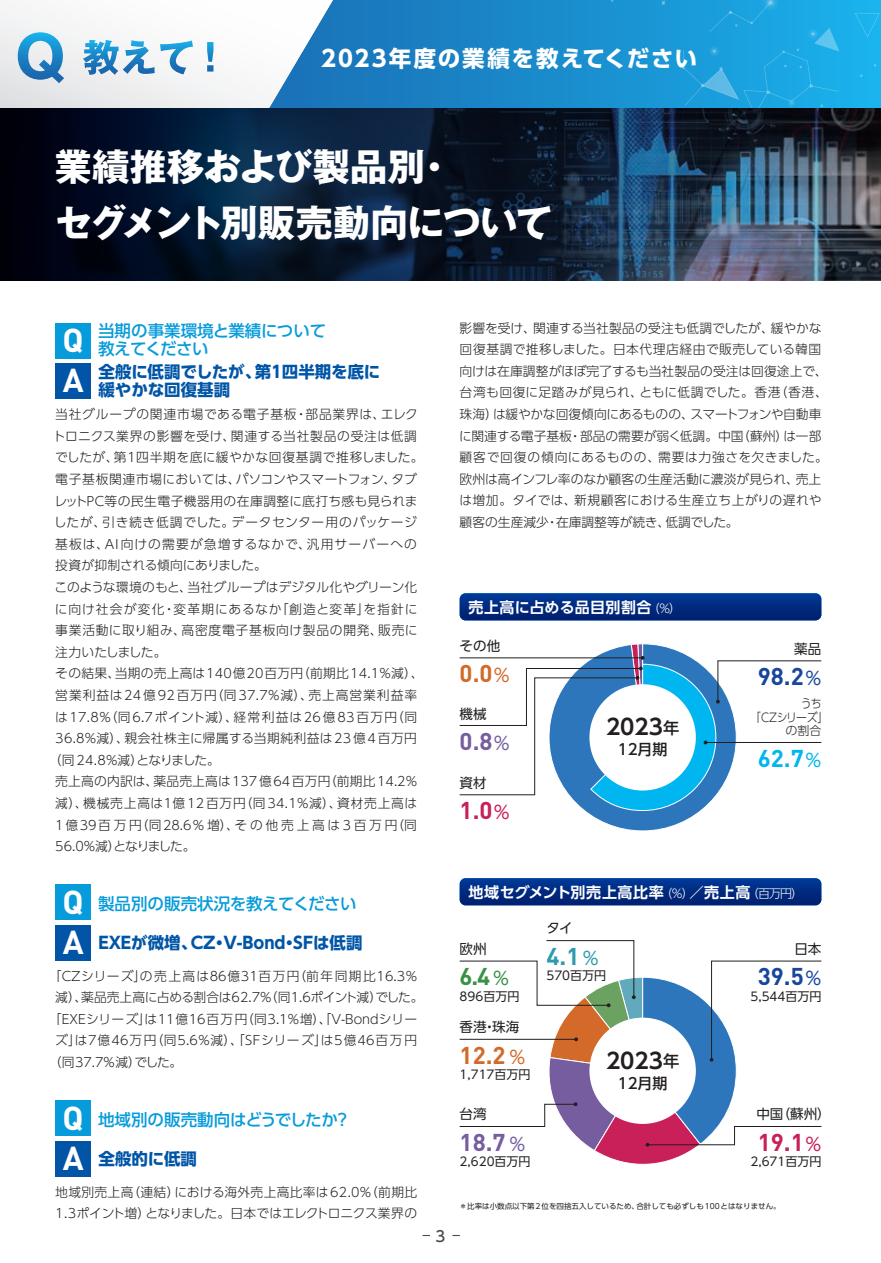
<style>
.page{position:relative;width:881px;height:1263px;background:#fff}
.page>*{position:absolute;margin:0;border:0;box-sizing:border-box;transform-origin:0 0}
.t1{font:700 37.5px/55.5px "Gothic MB101 Pro";letter-spacing:-.02em;color:#fff}
.t2{font:700 32.85px "DIN Pro";color:#fff}
.t3{font:700 24px "DIN Pro";color:#18469d}
.t4{font:700 24px "DIN Pro";color:#d36a2a}
.t5{font:700 24px "DIN Pro";color:#755d9f}
.t6{font:700 24px "DIN Pro";color:#ca2059}
.t7{font:700 24px "DIN Pro";color:#00b6f0}
.t8{font:700 24px "DIN Pro";color:#2d9aaf}
.t9{font:700 24px "DIN Pro";color:#389246}
.t10{font:700 22.5px "UD Shin Go Pro";letter-spacing:.085em;color:#fff}
.t11{font:700 21.6px "UD Shin Go Pro De";color:#231f20}
.t12{font:18px "UD Shin Go Pro";color:#389246}
.t13{font:700 16.5px/18px "UD Shin Go Pro";color:#0155a7}
.t14{font:500 16.5px/18px "UD Shin Go Pro";letter-spacing:-.015em;color:#069bda}
.t15{font:700 15px "UD Shin Go Pro De";letter-spacing:.025em;color:#fff}
.t16{font:500 15px "UD Shin Go Pro";color:#231f20}
.t17{font:500 15px "UD Shin Go Pro";color:#4b4c4d}
.t18{font:13.5px "UD Shin Go Pro";color:#231f20}
.t19{font:300 12.75px/21.6px "UD Shin Go Pro";color:#231f20}
.t20{font:300 12.75px "UD Shin Go Pro";letter-spacing:.02em;color:#231f20}
.t21{font:300 12.75px "UD Shin Go Pro";letter-spacing:.06em;color:#231f20}
.t22{font:300 12.75px "UD Shin Go Pro";letter-spacing:.075em;color:#231f20}
.t23{font:300 12.75px "UD Shin Go Pro";letter-spacing:-.02em;color:#231f20}
.t24{font:300 12.75px "UD Shin Go Pro";letter-spacing:.08em;color:#231f20}
.t25{font:300 12.75px "UD Shin Go Pro";letter-spacing:.1em;color:#231f20}
.t26{font:300 12.75px "UD Shin Go Pro";letter-spacing:.21em;color:#231f20}
.t27{font:300 12.75px "UD Shin Go Pro";letter-spacing:.065em;color:#231f20}
.t28{font:300 12.75px "UD Shin Go Pro";letter-spacing:.045em;color:#231f20}
.t29{font:300 12.75px "UD Shin Go Pro";letter-spacing:.055em;color:#231f20}
.t30{font:300 12.75px "UD Shin Go Pro";letter-spacing:.09em;color:#231f20}
.t31{font:300 12.75px "UD Shin Go Pro";letter-spacing:-.015em;color:#231f20}
.t32{font:300 12.75px "UD Shin Go Pro";letter-spacing:-.075em;color:#231f20}
.t33{font:300 12.75px "UD Shin Go Pro";letter-spacing:-.095em;color:#231f20}
.t34{font:300 12.75px "UD Shin Go Pro";letter-spacing:-.06em;color:#231f20}
.t35{font:12px "UD Shin Go Pro";color:#231f20}
.t36{font:300 12px "UD Shin Go Pro";letter-spacing:-.025em;color:#231f20;scale:.9 1}
.t37{font:300 12px "UD Shin Go Pro";letter-spacing:-.025em;color:#231f20}
.t38{font:7.5px "UD Shin Go Pro";color:#231f20}
.s1{font-family:"DIN Pro";font-weight:700;font-size:32.85px;color:#fff}
.s2{font-family:"DIN Pro";font-size:32.85px;color:#fff}
.s3{font-family:"UD Shin Go Pro";font-weight:300;font-size:12px}
.s4{font-family:"UD Shin Go Pro";font-weight:400;font-size:18px}
.s5{font-family:"UD Shin Go Pro";font-weight:500;font-size:16.2px}
</style>
<div class="page">
<svg style="left:333px;top:0;width:547px;height:108px;background:#1a8acb"></svg>
<svg style="left:854px;top:13px;width:25px;height:24px"></svg>
<svg style="left:851px;top:104px;width:19px;height:4px"></svg>
<svg style="left:652px;top:0;width:24px;height:5px"></svg>
<svg style="left:682px;top:0;width:157px;height:108px;background:#1ea5e1"></svg>
<svg style="left:0;top:108px;width:880px;height:173px;background:#15263d"></svg>
<svg style="left:0;top:0;width:333px;height:108px"></svg>
<svg style="left:459px;top:593px;width:362px;height:27px;background:#012d83"></svg>
<svg style="left:459px;top:643px;width:362px;height:188px"></svg>
<svg style="left:459px;top:878px;width:362px;height:27px;background:#002d83"></svg>
<svg style="left:459px;top:940px;width:362px;height:225px"></svg>
<hr style="left:880px;top:0;width:1px;height:108px;background:#1ab5ef">
<div style="left:55px;top:323px;width:36px;height:36px;background:#069bda"></div>
<div style="left:55px;top:363px;width:36px;height:36px;background:#0154a6"></div>
<div style="left:55px;top:884px;width:36px;height:36px;background:#069bda"></div>
<div style="left:55px;top:925px;width:36px;height:36px;background:#0154a6"></div>
<div style="left:55px;top:1100px;width:36px;height:36px;background:#069bda"></div>
<div style="left:55px;top:1141px;width:36px;height:36px;background:#0154a6"></div>
<h3 class="t10" style="left:321px;top:40px;width:377px">2023年度の業績を教えてください</h3>
<h1 class="t1" style="left:55px;top:135px;width:499px">業績推移および製品別・<br>セグメント別販売動向について</h1>
<h2 class="t2" style="left:63px;top:313px;width:23px">Q</h2>
<p class="t14" style="left:98px;top:322px;width:229px">当期の事業環境と業績について教えてください</p>
<p class="t13" style="left:63px;top:362px;width:319px;text-indent:36px">全般に低調でしたが、第１四半期を底に<br><sup>A</sup> 緩やかな回復基調</p>
<p class="t27" style="left:55px;top:404px;width:364px">当社グループの関連市場である電子基板・部品業界は、エレク</p>
<p class="t28" style="left:53px;top:426px;width:365px">トロニクス業界の影響を受け、関連する当社製品の受注は低調</p>
<p class="t20" style="left:55px;top:447px;width:370px">でしたが、第１四半期を底に緩やかな回復基調で推移しました。</p>
<p class="t20" style="left:55px;top:469px;width:363px">電子基板関連市場においては、パソコンやスマートフォン、タブ</p>
<p class="t20" style="left:54px;top:490px;width:364px">レットＰＣ等の民生電子機器用の在庫調整に底打ち感も見られま</p>
<p class="t29" style="left:54px;top:512px;width:364px">したが、引き続き低調でした。データセンター用のパッケージ</p>
<p class="t30" style="left:55px;top:534px;width:363px">基板は、AI向けの需要が急増するなかで、汎用サーバーへの</p>
<p class="t31" style="left:55px;top:555px;width:213px">投資が抑制される傾向にありました。</p>
<p class="t19" style="left:55px;top:576px;width:364px">このような環境のもと、当社グループはデジタル化やグリーン化</p>
<p class="t22" style="left:55px;top:598px;width:364px">に向け社会が変化・変革期にあるなか「創造と変革」を指針に</p>
<p class="t21" style="left:55px;top:620px;width:363px">事業活動に取り組み、高密度電子基板向け製品の開発、販売に</p>
<p class="t34" style="left:55px;top:642px;width:113px">注力いたしました。</p>
<p class="t20" style="left:55px;top:663px;width:369px">その結果、当期の売上高は140億20百万円（前期比14.1％減）、</p>
<p class="t22" style="left:55px;top:685px;width:363px">営業利益は24億92百万円（同37.7％減）、売上高営業利益率</p>
<p class="t25" style="left:55px;top:706px;width:363px">は17.8％（同6.7ポイント減）、経常利益は26億83百万円（同</p>
<p class="t20" style="left:55px;top:728px;width:363px">36.8％減）、親会社株主に帰属する当期純利益は23億4百万円</p>
<p class="t32" style="left:49px;top:750px;width:172px">（同 24.8％減）となりました。</p>
<p class="t20" style="left:55px;top:771px;width:364px">売上高の内訳は、薬品売上高は137億64百万円（前期比14.2％</p>
<p class="t21" style="left:55px;top:793px;width:363px">減）、機械売上高は１億12百万円（同34.1％減）、資材売上高は</p>
<p class="t26" style="left:55px;top:814px;width:363px">1億39百万円（同28.6％増）、その他売上高は３百万円（同</p>
<p class="t33" style="left:55px;top:836px;width:142px">56.0％減）となりました。</p>
<p class="t14" style="left:63px;top:894px;width:295px"><span class="s1">Q</span> 製品別の販売状況を教えてください</p>
<p class="t13" style="left:63px;top:933px;width:301px"><span class="s2">A</span> EXEが微増、CZ・V-Bond・SFは低調</p>
<p class="t21" style="left:49px;top:965px;width:370px">「CZシリーズ」の売上高は86億31百万円（前年同期比16.3％</p>
<p class="t23" style="left:55px;top:987px;width:369px">減）、薬品売上高に占める割合は62.7％（同1.6ポイント減）でした。</p>
<p class="t20" style="left:49px;top:1009px;width:369px">「EXEシリーズ」は11億16百万円（同3.1%増）､「V-Bondシリー</p>
<p class="t24" style="left:55px;top:1030px;width:363px">ズ」は7億46万円（同5.6%減）、「SFシリーズ」は5億46百万円</p>
<p class="t20" style="left:49px;top:1052px;width:135px">（同37.7%減）でした。</p>
<p class="t14" style="left:63px;top:1110px;width:289px"><span class="s1">Q</span> 地域別の販売動向はどうでしたか？</p>
<p class="t13" style="left:63px;top:1149px;width:136px"><span class="s2">A</span> 全般的に低調</p>
<p class="t19" style="left:55px;top:1180px;width:363px">地域別売上高（連結）における海外売上高比率は62.0％（前期比<br>1.3ポイント増）となりました。日本ではエレクトロニクス業界の</p>
<p class="t19" style="left:459px;top:316px;width:370px">影響を受け、関連する当社製品の受注も低調でしたが、緩やかな回復基調で推移しました。日本代理店経由で販売している韓国向けは在庫調整がほぼ完了するも当社製品の受注は回復途上で、台湾も回復に足踏みが見られ、ともに低調でした。香港（香港、珠海）は緩やかな回復傾向にあるものの、スマートフォンや自動車に関連する電子基板・部品の需要が弱く低調。中国（蘇州）は一部顧客で回復の傾向にあるものの、需要は力強さを欠きました。欧州は高インフレ率のなか顧客の生産活動に濃淡が見られ、売上は増加。タイでは、新規顧客における生産立ち上がりの遅れや顧客の生産減少・在庫調整等が続き、低調でした。</p>
<p class="t15" style="left:468px;top:595px;width:214px">売上高に占める品目別割合<span class="s3">（％）</span></p>
<p class="t18" style="left:459px;top:635px;width:42px">その他</p>
<h3 class="t4" style="left:459px;top:653px;width:51px">0.0<span class="s4">%</span></h3>
<p class="t18" style="left:459px;top:703px;width:28px">機械</p>
<h3 class="t5" style="left:459px;top:721px;width:51px">0.8<span class="s4">%</span></h3>
<p class="t18" style="left:459px;top:772px;width:28px">資材</p>
<h3 class="t6" style="left:459px;top:790px;width:51px">1.0<span class="s4">%</span></h3>
<h3 class="t11" style="left:605px;top:710px;width:75px">2023<span class="s5">年</span></h3>
<p class="t16" style="left:617px;top:737px;width:51px">12月期</p>
<p class="t18" style="left:794px;top:637px;width:28px">薬品</p>
<h3 class="t3" style="left:757px;top:656px;width:65px">98.2<span class="s4">%</span></h3>
<p class="t36" style="left:800px;top:694px;width:24px">うち</p>
<p class="t36" style="left:750px;top:707px;width:88px">「CZシリーズ」</p>
<p class="t37" style="left:785px;top:721px;width:37px">の割合</p>
<h3 class="t7" style="left:757px;top:738px;width:65px">62.7<span class="s4">%</span></h3>
<p class="t17" style="left:435px;top:1224px;width:11px">3</p>
<p class="t15" style="left:468px;top:880px;width:336px">地域セグメント別売上高比率<span class="s3">（％）</span>／売上高<span class="s3">（百万円）</span></p>
<p class="t18" style="left:546px;top:917px;width:28px">タイ</p>
<h3 class="t8" style="left:546px;top:936px;width:54px">4.1 <span class="s4">%</span></h3>
<p class="t18" style="left:459px;top:938px;width:28px">欧州</p>
<h3 class="t9" style="left:459px;top:956px;width:32px">6.4</h3>
<p class="t35" style="left:459px;top:986px;width:61px">896百万円</p>
<p class="t18" style="left:459px;top:1016px;width:61px">香港・珠海</p>
<h3 class="t4" style="left:459px;top:1035px;width:67px">12.2 <span class="s4">%</span></h3>
<p class="t35" style="left:459px;top:1064px;width:72px">1,717百万円</p>
<p class="t18" style="left:459px;top:1103px;width:28px">台湾</p>
<h3 class="t5" style="left:459px;top:1122px;width:67px">18.7 <span class="s4">%</span></h3>
<p class="t35" style="left:459px;top:1152px;width:72px">2,620百万円</p>
<h3 class="t12" style="left:493px;top:963px;width:17px">%</h3>
<p class="t35" style="left:546px;top:966px;width:61px">570百万円</p>
<h3 class="t11" style="left:605px;top:1043px;width:75px">2023<span class="s5">年</span></h3>
<p class="t16" style="left:617px;top:1071px;width:51px">12月期</p>
<p class="t18" style="left:794px;top:938px;width:28px">日本</p>
<h3 class="t3" style="left:757px;top:957px;width:65px">39.5<span class="s4">%</span></h3>
<p class="t35" style="left:750px;top:986px;width:72px">5,544百万円</p>
<p class="t18" style="left:756px;top:1103px;width:76px">中国（蘇州）</p>
<h3 class="t6" style="left:757px;top:1122px;width:65px">19.1<span class="s4">%</span></h3>
<p class="t35" style="left:750px;top:1152px;width:72px">2,671百万円</p>
<p class="t38" style="left:459px;top:1200px;width:322px">＊比率は小数点以下第2位を四捨五入しているため、合計しても必ずしも100とはなりません。</p>
</div>
